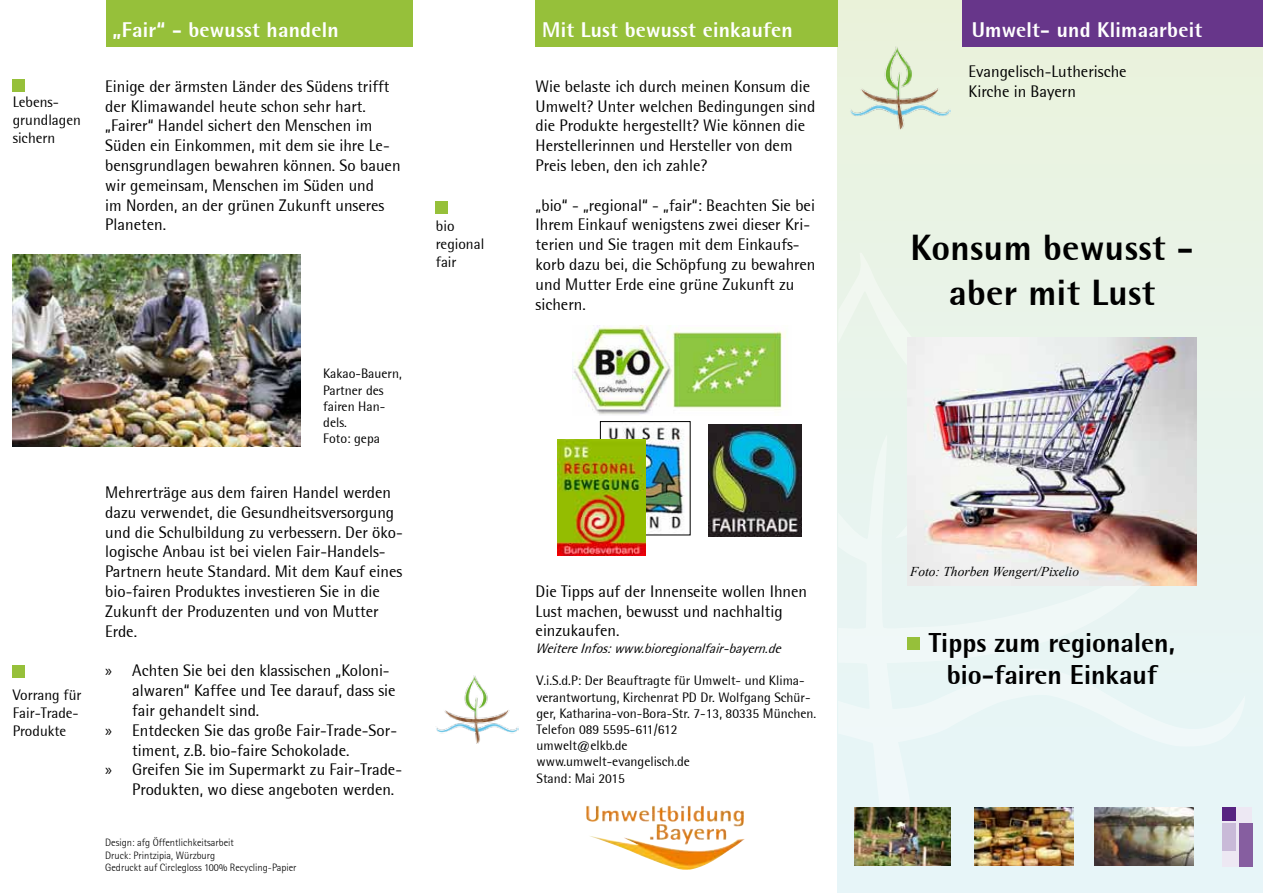
<style>
.page{position:relative;width:1263px;height:893px;background:#fff}
.page>*{position:absolute;margin:0;border:0;box-sizing:border-box;transform-origin:0 0}
.t1{font:800 36px/45px "Rotis Semi Sans";letter-spacing:.01em;color:#000;text-align:center}
.t2{font:800 27px/32.4px "Rotis Semi Sans";color:#000;text-align:center}
.t3{font:800 21px "Rotis Semi Sans";letter-spacing:.01em;color:#fff}
.t4{font:16.5px/19.8px "Rotis Semi Sans";color:#000}
.t5{font:15px/18px "Rotis Semi Sans";color:#000}
.t6{font:13.5px/16.2px "Rotis Semi Sans";color:#000}
.t7{font:italic 13.5px "Rotis Semi Sans";color:#000}
.t8{font:italic 13.5px "Times New Roman";color:#000}
.t9{font:300 10.5px/12.6px "Rotis Semi Sans";color:#000}
.s1{font-family:"Myriad Pro"}
</style>
<div class="page">
<img style="left:572px;top:326px;width:215px;height:89px">
<div style="left:838px;top:0;width:425px;height:893px;background:linear-gradient(to bottom,#ebf3dd,#e5f2fa)"></div>
<div style="left:838px;top:253px;width:142px;height:181px;background:#e9f4e9"></div>
<div style="left:838px;top:434px;width:408px;height:410px;background:#e8f5f6"></div>
<img style="left:850px;top:45px;width:101px;height:84px">
<div style="left:962px;top:0;width:301px;height:47px;background:#67368a"></div>
<div style="left:536px;top:0;width:302px;height:47px;background:#96c03a"></div>
<img style="left:436px;top:675px;width:83px;height:69px">
<div style="left:436px;top:202px;width:12px;height:12px;background:#96c03a"></div>
<div style="left:106px;top:0;width:306px;height:47px;background:#96c03a"></div>
<div style="left:13px;top:79px;width:12px;height:13px;background:#96c03a"></div>
<img style="left:974px;top:807px;width:100px;height:59px">
<div style="left:1222px;top:807px;width:30px;height:59px;background:#ede8f3"></div>
<div style="left:1239px;top:823px;width:13px;height:43px;background:#865ea0"></div>
<div style="left:1222px;top:823px;width:14px;height:27px;background:#c9bad8"></div>
<div style="left:1222px;top:807px;width:14px;height:13px;background:#572381"></div>
<img style="left:1094px;top:807px;width:100px;height:59px">
<div style="left:13px;top:665px;width:12px;height:12px;background:#96c03a"></div>
<img style="left:586px;top:806px;width:158px;height:21px">
<img style="left:855px;top:807px;width:96px;height:59px">
<div style="left:908px;top:637px;width:12px;height:12px;background:#96c03a"></div>
<img style="left:908px;top:337px;width:288px;height:248px">
<img style="left:13px;top:254px;width:288px;height:192px">
<img style="left:608px;top:427px;width:77px;height:106px">
<div style="left:600px;top:421px;width:91px;height:114px;border:1px solid #000"></div>
<img style="left:709px;top:425px;width:92px;height:111px">
<img style="left:557px;top:439px;width:88px;height:117px">
<p class="t5" style="left:13px;top:93px;width:70px">Lebens&shy;grundlagen sichern</p>
<p class="t5" style="left:13px;top:686px;width:70px">Vorrang für<br>Fair-Trade-<br>Produkte</p>
<p class="t3" style="left:113px;top:17px;width:228px">„Fair“ - bewusst handeln</p>
<p class="t3" style="left:542px;top:17px;width:252px">Mit Lust bewusst einkaufen</p>
<p class="t4" style="left:105px;top:76px;width:297px">Einige der ärmsten Länder des Südens trifft der Klimawandel heute schon sehr hart. „Fairer“ Handel sichert den Menschen im Süden ein Einkommen, mit dem sie ihre Le&shy;bensgrundlagen bewahren können. So bauen wir gemeinsam, Menschen im Süden und<br>im Norden, an der grünen Zukunft unseres Planeten.</p>
<p class="t5" style="left:436px;top:217px;width:50px">bio regional fair</p>
<p class="t6" style="left:323px;top:366px;width:80px">Kakao-Bauern,<br>Partner des fairen Han&shy;dels.<br>Foto: gepa</p>
<p class="t4" style="left:536px;top:76px;width:281px">Wie belaste ich durch meinen Konsum die Umwelt? Unter welchen Bedingungen sind die Produkte hergestellt? Wie können die Herstellerinnen und Hersteller von dem Preis leben, den ich zahle?</p>
<p class="t4" style="left:536px;top:195px;width:281px">„bio“ - „regional“ - „fair“: Beachten Sie bei Ihrem Einkauf wenigstens zwei dieser Kri&shy;terien und Sie tragen mit dem Einkaufs&shy;korb dazu bei, die Schöpfung zu bewahren und Mutter Erde eine grüne Zukunft zu sichern.</p>
<p class="t3" style="left:972px;top:17px;width:232px">Umwelt- und Klimaarbeit</p>
<p class="t4" style="left:968px;top:61px;width:160px">Evangelisch-Lutherische<br>Kirche in Bayern</p>
<h1 class="t1" style="left:910px;top:225px;width:285px">Konsum bewusst - aber mit Lust</h1>
<p class="t4" style="left:105px;top:482px;width:299px">Mehrerträge aus dem fairen Handel werden dazu verwendet, die Gesundheitsversorgung und die Schulbildung zu verbessern. Der öko&shy;logische Anbau ist bei vielen Fair-Handels-Partnern heute Standard. Mit dem Kauf eines bio-fairen Produktes investieren Sie in die Zukunft der Produzenten und von Mutter Erde.</p>
<p class="t4" style="left:105px;top:661px;width:286px"><span class="s1">»</span> Achten Sie bei den klassischen „Koloni-</p>
<p class="t4" style="left:132px;top:680px;width:265px">alwaren“ Kaffee und Tee darauf, dass sie</p>
<p class="t4" style="left:132px;top:700px;width:129px">fair gehandelt sind.</p>
<p class="t4" style="left:105px;top:720px;width:293px"><span class="s1">»</span> Entdecken Sie das große Fair-Trade-Sor-</p>
<p class="t4" style="left:132px;top:740px;width:219px">timent, z.B. bio-faire Schokolade.</p>
<p class="t4" style="left:105px;top:760px;width:298px"><span class="s1">»</span> Greifen Sie im Supermarkt zu Fair-Trade-</p>
<p class="t4" style="left:132px;top:779px;width:264px">Produkten, wo diese angeboten werden.</p>
<p class="t9" style="left:105px;top:836px;width:193px">Design: afg Öffentlichkeitsarbeit<br>Druck: Printzipia, Würzburg<br>Gedruckt auf Circlegloss 100% Recycling-Papier</p>
<p class="t8" style="left:910px;top:562px;width:170px">Foto: Thorben Wengert/Pixelio</p>
<p class="t4" style="left:536px;top:581px;width:273px">Die Tipps auf der Innenseite wollen Ihnen<br>Lust machen, bewusst und nachhaltig einzukaufen.</p>
<p class="t7" style="left:536px;top:640px;width:251px">WeitereInfos:www.bioregionalfair-bayern.de</p>
<h2 class="t2" style="left:929px;top:626px;width:248px">Tipps zum regionalen, bio-fairen Einkauf</h2>
<p class="t6" style="left:536px;top:673px;width:281px">V.i.S.d.P: Der Beauftragte für Umwelt- und Klima&shy;verantwortung, Kirchenrat PD Dr. Wolfgang Schür&shy;ger, Katharina-von-Bora-Str. 7-13, 80335 München.<br>Telefon 089 5595-611/612<br>umwelt@elkb.de<br>www.umwelt-evangelisch.de<br>Stand: Mai 2015</p>
</div>
